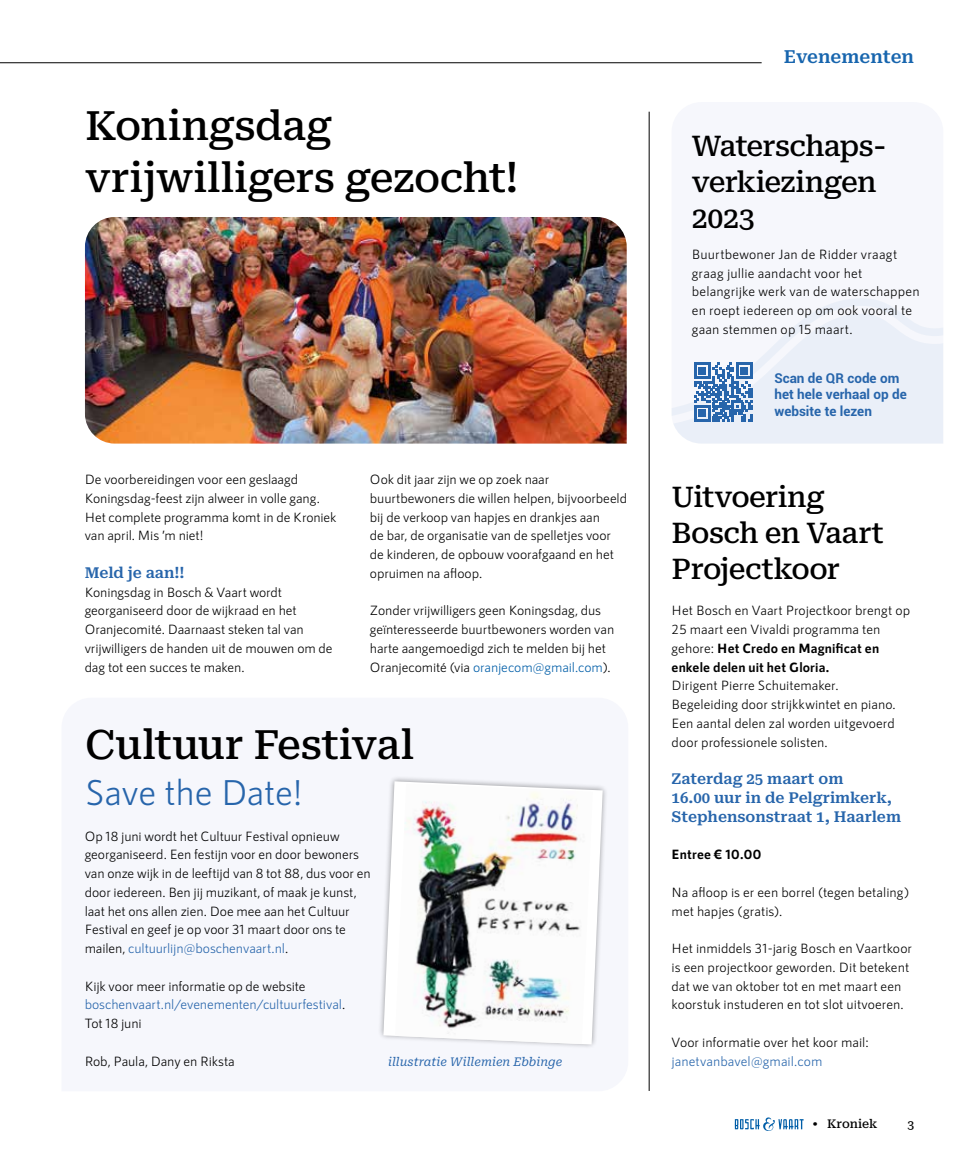
<style>
.page{position:relative;width:978px;height:1170px;background:#fff}
.page>*{position:absolute;margin:0;border:0;box-sizing:border-box;transform-origin:0 0}
.t1{font:500 40.5px/52.5px "Roboto Serif";letter-spacing:-.01em;color:#000}
.t2{font:36px "RNS Sanz";letter-spacing:-.005em;color:#2765ab}
.t3{font:500 28.5px/36px "Roboto Serif";letter-spacing:-.025em;color:#000}
.t4{font:600 18px "Roboto Serif";color:#1765ae}
.t5{font:600 15px/18.8px "Roboto Serif";color:#2765ab}
.t6{font:13.5px/18.8px "RNS Sanz";color:#000}
.t7{font:700 13.5px/16.5px "Roboto";color:#2765ab}
.t8{font:13.5px "RNS Sanz";letter-spacing:.005em;color:#2765ab}
.t9{font:700 13.5px "RNS Sanz";letter-spacing:.01em;color:#000}
.t10{font:italic 12px "Roboto Serif";color:#2765ab}
.t11{font:500 12px "Roboto Serif";color:#000}
.s1{color:#005ea8}
.s2{color:#2765ab}
.s3{font-weight:700}
</style>
<div class="page">
<svg style="left:735px;top:1117px;width:69px;height:13px"></svg>
<hr style="left:0;top:62px;width:762px;height:1px;background:#000">
<svg style="left:672px;top:298px;width:271px;height:145px"></svg>
<div style="left:699px;top:409px;width:7px;height:7px;background:#2765ab"></div>
<img style="left:85px;top:217px;width:542px;height:226px">
<hr style="left:649px;top:112px;width:1px;height:978px;background:#000">
<svg style="left:378px;top:776px;width:230px;height:273px;fill:#f6f7fc"></svg>
<svg style="left:383px;top:781px;width:220px;height:263px"></svg>
<img style="left:395px;top:783px;width:198px;height:260px">
<h1 class="t1" style="left:85px;top:96px;width:435px">Koningsdag vrijwilligers gezocht!</h1>
<p class="t6" style="left:85px;top:470px;width:253px">De voorbereidingen voor een geslaagd Koningsdag-feest zijn alweer in volle gang.<br>Het complete programma komt in de Kroniek van april. Mis ’m niet!</p>
<p class="t5" style="left:85px;top:562px;width:101px">Meld je aan!!</p>
<p class="t6" style="left:85px;top:582px;width:249px">Koningsdag in Bosch &amp; Vaart wordt georganiseerd door de wijkraad en het Oranjecomité. Daarnaast steken tal van vrijwilligers de handen uit de mouwen om de dag tot een succes te maken.</p>
<p class="t6" style="left:370px;top:470px;width:259px">Ook dit jaar zijn we op zoek naar buurtbewoners die willen helpen, bijvoorbeeld bij de verkoop van hapjes en drankjes aan<br>de bar, de organisatie van de spelletjes voor de kinderen, de opbouw voorafgaand en het opruimen na afloop.</p>
<p class="t6" style="left:370px;top:601px;width:246px">Zonder vrijwilligers geen Koningsdag, dus geïnteresseerde buurtbewoners worden van harte aangemoedigd zich te melden bij het Oranjecomité (via <span class="s1">oranjecom@gmail.com</span>).</p>
<h1 class="t1" style="left:85px;top:716px;width:331px">Cultuur Festival</h1>
<h2 class="t2" style="left:85px;top:771px;width:219px">Save the Date!</h2>
<p class="t6" style="left:85px;top:826px;width:287px">Op 18 juni wordt het Cultuur Festival opnieuw georganiseerd. Een festijn voor en door bewoners van onze wijk in de leeftijd van 8 tot 88, dus voor en door iedereen. Ben jij muzikant, of maak je kunst, laat het ons allen zien. Doe mee aan het Cultuur Festival en geef je op voor 31 maart door ons te mailen, <span class="s2">cultuurlijn@boschenvaart.nl</span>.</p>
<p class="t6" style="left:85px;top:976px;width:262px">Kijk voor meer informatie op de website <span class="s2">boschenvaart.nl/evenementen/cultuurfestival</span>.<br>Tot 18 juni</p>
<p class="t6" style="left:85px;top:1051px;width:152px">Rob, Paula, Dany en Riksta</p>
<p class="t10" style="left:388px;top:1051px;width:176px">illustratie Willemien Ebbinge</p>
<h3 class="t4" style="left:784px;top:43px;width:132px">Evenementen</h3>
<h3 class="t3" style="left:692px;top:126px;width:196px">Waterschaps&shy;verkiezingen<br>2023</h3>
<p class="t6" style="left:692px;top:245px;width:229px">Buurtbewoner Jan de Ridder vraagt graag jullie aandacht voor het belangrijke werk van de waterschappen en roept iedereen op om ook vooral te gaan stemmen op 15 maart.</p>
<p class="t7" style="left:774px;top:369px;width:134px">Scan de QR code om het hele verhaal op de website te lezen</p>
<h3 class="t3" style="left:672px;top:476px;width:214px">Uitvoering<br>Bosch en Vaart<br>Projectkoor</h3>
<p class="t6" style="left:672px;top:601px;width:240px">Het Bosch en Vaart Projectkoor brengt op 25 maart een Vivaldi programma ten gehore: <span class="s3">Het Credo en Magnificat en enkele delen uit het Gloria.</span></p>
<p class="t6" style="left:672px;top:676px;width:226px">Dirigent Pierre Schuitemaker.<br>Begeleiding door strijkkwintet en piano.<br>Een aantal delen zal worden uitgevoerd door professionele solisten.</p>
<p class="t5" style="left:672px;top:768px;width:231px">Zaterdag 25 maart om<br>16.00 uur in de Pelgrimkerk,<br>Stephensonstraat 1, Haarlem</p>
<p class="t9" style="left:672px;top:846px;width:91px">Entree € 10.00</p>
<p class="t6" style="left:672px;top:882px;width:239px">Na afloop is er een borrel (tegen betaling) met hapjes (gratis).</p>
<p class="t6" style="left:672px;top:938px;width:242px">Het inmiddels 31-jarig Bosch en Vaartkoor is een projectkoor geworden. Dit betekent dat we van oktober tot en met maart een koorstuk instuderen en tot slot uitvoeren.</p>
<p class="t6" style="left:672px;top:1032px;width:199px">Voor informatie over het koor mail:</p>
<p class="t8" style="left:672px;top:1053px;width:152px">janetvanbavel@gmail.com</p>
<p class="t11" style="left:812px;top:1114px;width:67px">• Kroniek</p>
<p class="t11" style="left:907px;top:1114px;width:8px">3</p>
</div>
